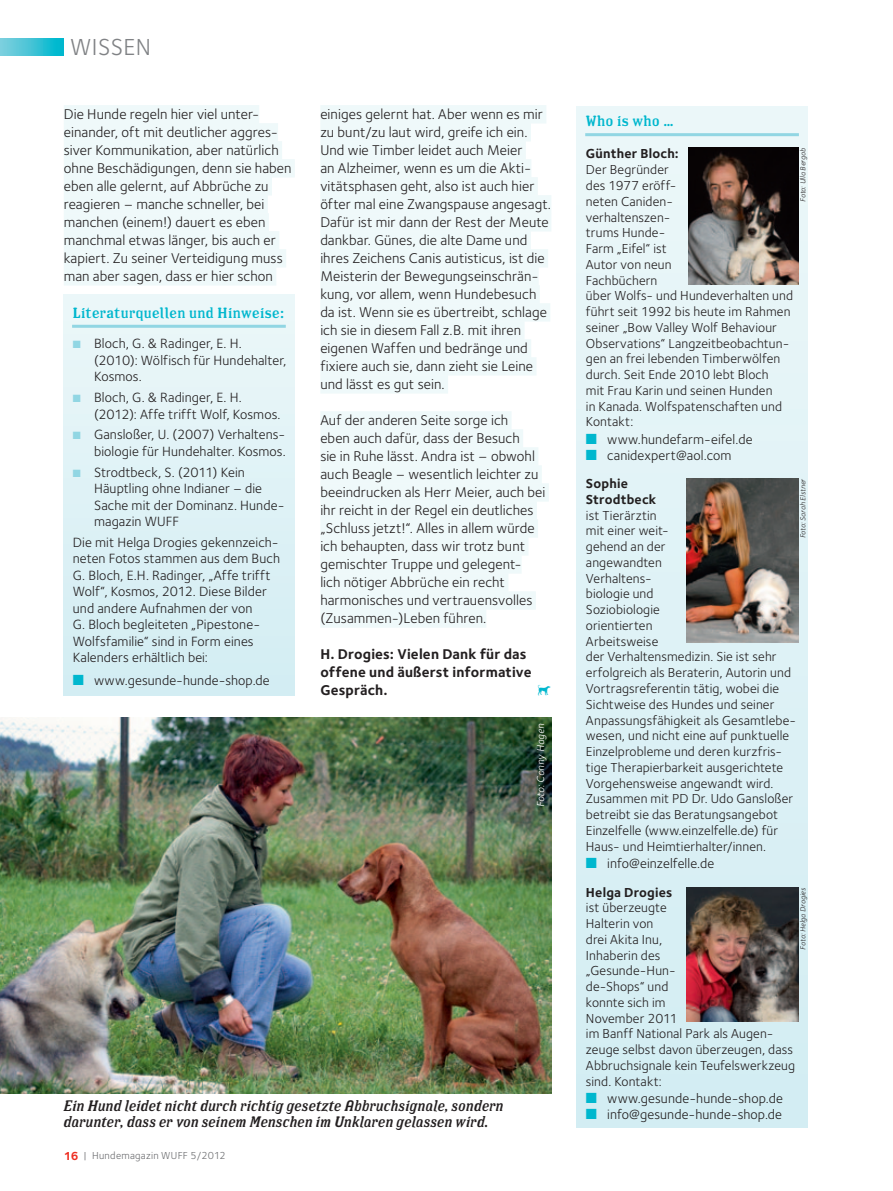
<style>
.page{position:relative;width:893px;height:1191px;background:#fff}
.page>*{position:absolute;margin:0;border:0;box-sizing:border-box;transform-origin:0 0}
.t1{font:24px "Foundry Sterling";letter-spacing:.02em;color:#808285}
.t2{font:italic 15px/16.5px "Los Feliz";letter-spacing:.025em;color:#231f20}
.t3{font:14.7px/18px "Foundry Sterling";letter-spacing:.005em;color:#231f20}
.t4{font:700 14.7px/18px "Foundry Sterling";letter-spacing:.01em;color:#231f20}
.t5{font:14.7px "Los Feliz Roman";letter-spacing:.025em;color:#00b7ce}
.t6{font:14.7px "Animal";color:#00b7ce}
.t7{font:13.8px/16.5px "Foundry Sterling";letter-spacing:.005em;color:#231f20}
.t8{font:13.5px/15.8px "Foundry Sterling";letter-spacing:.01em;color:#231f20}
.t9{font:700 13.5px/15.8px "Foundry Sterling";letter-spacing:.015em;color:#231f20}
.t10{font:10.5px "Foundry Sterling";letter-spacing:.025em;color:#6c6d70}
.t11{font:italic 10.5px "Foundry Sterling";letter-spacing:.01em;color:#fff}
.t12{font:italic 7.5px "Foundry Sterling";letter-spacing:.02em;color:#231f20}
.s1{color:#91d6e3}
.s2{color:#00b7ce}
.s3{font-weight:700;font-size:12px;color:#ee2e22}
</style>
<div class="page">
<img style="left:0;top:717px;width:551px;height:376px">
<div style="left:64px;top:105px;width:195px;height:18px;background:#eff9fa"></div>
<div style="left:64px;top:123px;width:214px;height:18px;background:#eff9fa"></div>
<div style="left:64px;top:141px;width:218px;height:18px;background:#eff9fa"></div>
<div style="left:64px;top:159px;width:231px;height:18px;background:#eff9fa"></div>
<div style="left:64px;top:177px;width:208px;height:18px;background:#eff9fa"></div>
<div style="left:64px;top:195px;width:204px;height:18px;background:#eff9fa"></div>
<div style="left:64px;top:213px;width:205px;height:18px;background:#eff9fa"></div>
<div style="left:64px;top:231px;width:215px;height:18px;background:#eff9fa"></div>
<div style="left:64px;top:249px;width:222px;height:18px;background:#eff9fa"></div>
<div style="left:64px;top:267px;width:212px;height:18px;background:#eff9fa"></div>
<div style="left:64px;top:294px;width:231px;height:401px;background:#dff2f6"></div>
<hr style="left:72px;top:325px;width:214px;height:3px;background:#91d6e3">
<div style="left:577px;top:106px;width:231px;height:1021px;background:linear-gradient(to right,#dff2f6,#def1f5)"></div>
<hr style="left:585px;top:133px;width:214px;height:3px;background:#91d6e3">
<img style="left:688px;top:148px;width:111px;height:136px">
<img style="left:687px;top:478px;width:112px;height:164px">
<img style="left:687px;top:887px;width:112px;height:134px">
<div style="left:320px;top:105px;width:226px;height:18px;background:#eff9fa"></div>
<div style="left:320px;top:123px;width:211px;height:18px;background:#eff9fa"></div>
<div style="left:320px;top:141px;width:206px;height:18px;background:#eff9fa"></div>
<div style="left:320px;top:159px;width:211px;height:18px;background:#eff9fa"></div>
<div style="left:320px;top:177px;width:218px;height:18px;background:#eff9fa"></div>
<div style="left:320px;top:195px;width:231px;height:18px;background:#eff9fa"></div>
<div style="left:320px;top:213px;width:231px;height:18px;background:#eff9fa"></div>
<div style="left:320px;top:231px;width:211px;height:18px;background:#eff9fa"></div>
<div style="left:320px;top:249px;width:228px;height:18px;background:#eff9fa"></div>
<div style="left:320px;top:267px;width:219px;height:18px;background:#eff9fa"></div>
<div style="left:320px;top:285px;width:220px;height:18px;background:#eff9fa"></div>
<div style="left:320px;top:303px;width:230px;height:18px;background:#eff9fa"></div>
<div style="left:320px;top:321px;width:205px;height:18px;background:#eff9fa"></div>
<div style="left:320px;top:339px;width:211px;height:18px;background:#eff9fa"></div>
<div style="left:320px;top:357px;width:216px;height:18px;background:#eff9fa"></div>
<div style="left:320px;top:375px;width:128px;height:18px;background:#eff9fa"></div>
<div style="left:320px;top:411px;width:192px;height:18px;background:#eff9fa"></div>
<div style="left:320px;top:429px;width:203px;height:18px;background:#eff9fa"></div>
<div style="left:320px;top:447px;width:218px;height:18px;background:#eff9fa"></div>
<div style="left:320px;top:465px;width:222px;height:18px;background:#eff9fa"></div>
<div style="left:320px;top:483px;width:229px;height:18px;background:#eff9fa"></div>
<div style="left:320px;top:501px;width:217px;height:18px;background:#eff9fa"></div>
<div style="left:320px;top:519px;width:218px;height:18px;background:#eff9fa"></div>
<div style="left:320px;top:537px;width:208px;height:18px;background:#eff9fa"></div>
<div style="left:320px;top:555px;width:202px;height:18px;background:#eff9fa"></div>
<div style="left:320px;top:573px;width:188px;height:18px;background:#eff9fa"></div>
<div style="left:320px;top:591px;width:216px;height:18px;background:#eff9fa"></div>
<div style="left:320px;top:609px;width:166px;height:18px;background:#eff9fa"></div>
<div style="left:0;top:38px;width:64px;height:17px;background:linear-gradient(to right,#85d0de,#00b7ce)"></div>
<h1 class="t1" style="left:70px;top:33px;width:82px">WISSEN</h1>
<p class="t3" style="left:64px;top:105px;width:229px">Die Hunde regeln hier viel unter&shy;einander, oft mit deutlicher aggres&shy;siver Kommunikation, aber natürlich ohne Beschädigungen, denn sie haben eben alle gelernt, auf Abbrüche zu reagieren – manche schneller, bei manchen (einem!) dauert es eben manchmal etwas länger, bis auch er kapiert. Zu seiner Verteidigung muss man aber sagen, dass er hier schon</p>
<p class="t5" style="left:73px;top:303px;width:213px">literaturquellen und hinweise:</p>
<p class="t7" style="left:94px;top:335px;width:194px;text-indent:-21px"><span class="s1">■</span> Bloch, G. &amp; Radinger, E. H. (2010): Wölfisch für Hundehalter,<br>Kosmos.</p>
<p class="t7" style="left:94px;top:389px;width:188px;text-indent:-21px"><span class="s1">■</span> Bloch, G. &amp; Radinger, E. H. (2012): Affe trifft Wolf, Kosmos.</p>
<p class="t7" style="left:73px;top:426px;width:214px;text-align:right"><span class="s1">■</span> Gansloßer, U. (2007) Verhaltens&shy;biologie für Hundehalter. Kosmos.</p>
<p class="t7" style="left:94px;top:464px;width:192px;text-indent:-21px"><span class="s1">■</span> Strodtbeck, S. (2011) Kein<br>Häuptling ohne Indianer – die<br>Sache mit der Dominanz. Hunde&shy;magazin WUFF</p>
<p class="t7" style="left:73px;top:534px;width:209px">Die mit Helga Drogies gekennzeich&shy;neten Fotos stammen aus dem Buch<br>G. Bloch, E.H. Radinger, „Affe trifft<br>Wolf“, Kosmos, 2012. Diese Bilder und andere Aufnahmen der von<br>G. Bloch begleiteten „Pipestone-<br>Wolfsfamilie“ sind in Form eines<br>Kalenders erhältlich bei:</p>
<p class="t7" style="left:73px;top:672px;width:198px"><span class="s2">■</span> www.gesunde-hunde-shop.de</p>
<p class="t3" style="left:320px;top:105px;width:232px">einiges gelernt hat. Aber wenn es mir zu bunt/zu laut wird, greife ich ein.<br>Und wie Timber leidet auch Meier<br>an Alzheimer, wenn es um die Akti&shy;vitätsphasen geht, also ist auch hier öfter mal eine Zwangspause angesagt.<br>Dafür ist mir dann der Rest der Meute dankbar. Günes, die alte Dame und ihres Zeichens Canis autisticus, ist die Meisterin der Bewegungseinschrän&shy;kung, vor allem, wenn Hundebesuch da ist. Wenn sie es übertreibt, schlage ich sie in diesem Fall z.B. mit ihren eigenen Waffen und bedränge und fixiere auch sie, dann zieht sie Leine und lässt es gut sein.</p>
<p class="t3" style="left:320px;top:411px;width:227px">Auf der anderen Seite sorge ich<br>eben auch dafür, dass der Besuch<br>sie in Ruhe lässt. Andra ist – obwohl auch Beagle – wesentlich leichter zu beeindrucken als Herr Meier, auch bei ihr reicht in der Regel ein deutliches „Schluss jetzt!“. Alles in allem würde ich behaupten, dass wir trotz bunt gemischter Truppe und gelegent-<br>lich nötiger Abbrüche ein recht harmo nisches und vertrauensvolles (Zu sammen-)Leben führen.</p>
<p class="t4" style="left:320px;top:645px;width:213px">H. Drogies: Vielen Dank für das offene und äußerst informative<br>Gespräch.</p>
<p class="t6" style="left:537px;top:682px;width:15px">D</p>
<p class="t11" style="left:534px;top:807px;width:85px;rotate:-90deg">Foto: Conny Hagen</p>
<p class="t2" style="left:64px;top:1096px;width:441px">Ein Hund leidet nicht durch richtig gesetzte Abbruchsignale, sondern darunter, dass er von seinem Menschen im Unklaren gelassen wird.</p>
<p class="t10" style="left:64px;top:1149px;width:164px"><span class="s3">16</span> | Hundemagazin WUFF 5/2012</p>
<p class="t5" style="left:586px;top:111px;width:89px">Who is who …</p>
<p class="t12" style="left:798px;top:202px;width:55px;rotate:-90deg">Foto: Ulla Bergob</p>
<p class="t9" style="left:586px;top:146px;width:94px">Günther Bloch:</p>
<p class="t8" style="left:586px;top:162px;width:209px">Der Begründer<br>des 1977 eröff-<br>neten Caniden-<br>verhaltenszen-<br>trums Hunde-<br>Farm „Eifel“ ist<br>Autor von neun<br>Fachbüchern<br>über Wolfs- und Hundeverhalten und führt seit 1992 bis heute im Rahmen seiner „Bow Valley Wolf Behaviour<br>Observations“ Langzeitbeobachtun&shy;gen an frei lebenden Timberwölfen durch. Seit Ende 2010 lebt Bloch<br>mit Frau Karin und seinen Hunden<br>in Kanada. Wolfspatenschaften und<br>Kontakt:</p>
<p class="t7" style="left:586px;top:431px;width:168px"><span class="s2">■</span> www.hundefarm-eifel.de</p>
<p class="t7" style="left:586px;top:446px;width:147px"><span class="s2">■</span> canidexpert@aol.com</p>
<p class="t9" style="left:586px;top:475px;width:72px">Sophie<br>Strodtbeck</p>
<p class="t8" style="left:586px;top:507px;width:212px">ist Tierärztin<br>mit einer weit-<br>gehend an der<br>angewandten<br>Verhaltens-<br>biologie und<br>Soziobiologie<br>orientierten<br>Arbeitsweise<br>der Verhaltensmedizin. Sie ist sehr erfolgreich als Beraterin, Autorin und<br>Vortragsreferentin tätig, wobei die<br>Sichtweise des Hundes und seiner<br>Anpassungsfähigkeit als Gesamtlebe&shy;wesen, und nicht eine auf punktuelle<br>Einzelprobleme und deren kurzfris&shy;tige Therapierbarkeit ausgerichtete<br>Vorgehensweise angewandt wird.<br>Zusammen mit PD Dr. Udo Gansloßer betreibt sie das Beratungsangebot<br>Einzelfelle (www.einzelfelle.de) für<br>Haus- und Heimtierhalter/innen.</p>
<p class="t7" style="left:586px;top:855px;width:130px"><span class="s2">■</span> info@einzelfelle.de</p>
<p class="t9" style="left:586px;top:884px;width:88px">Helga Drogies</p>
<p class="t8" style="left:586px;top:899px;width:211px">ist überzeugte<br>Halterin von<br>drei Akita Inu,<br>Inhaberin des<br>„Gesunde-Hun-<br>de-Shops“ und<br>konnte sich im<br>November 2011<br>im Banff National Park als Augen&shy;zeuge selbst davon überzeugen, dass<br>Abbruchsignale kein Teufelswerkzeug sind. Kontakt:</p>
<p class="t7" style="left:586px;top:1090px;width:198px"><span class="s2">■</span> www.gesunde-hunde-shop.de</p>
<p class="t7" style="left:586px;top:1105px;width:198px"><span class="s2">■</span> info@gesunde-hunde-shop.de</p>
<p class="t12" style="left:798px;top:538px;width:61px;rotate:-90deg">Foto: Sarah Elstner</p>
<p class="t12" style="left:798px;top:949px;width:64px;rotate:-90deg">Foto: Helga Drogies</p>
</div>
